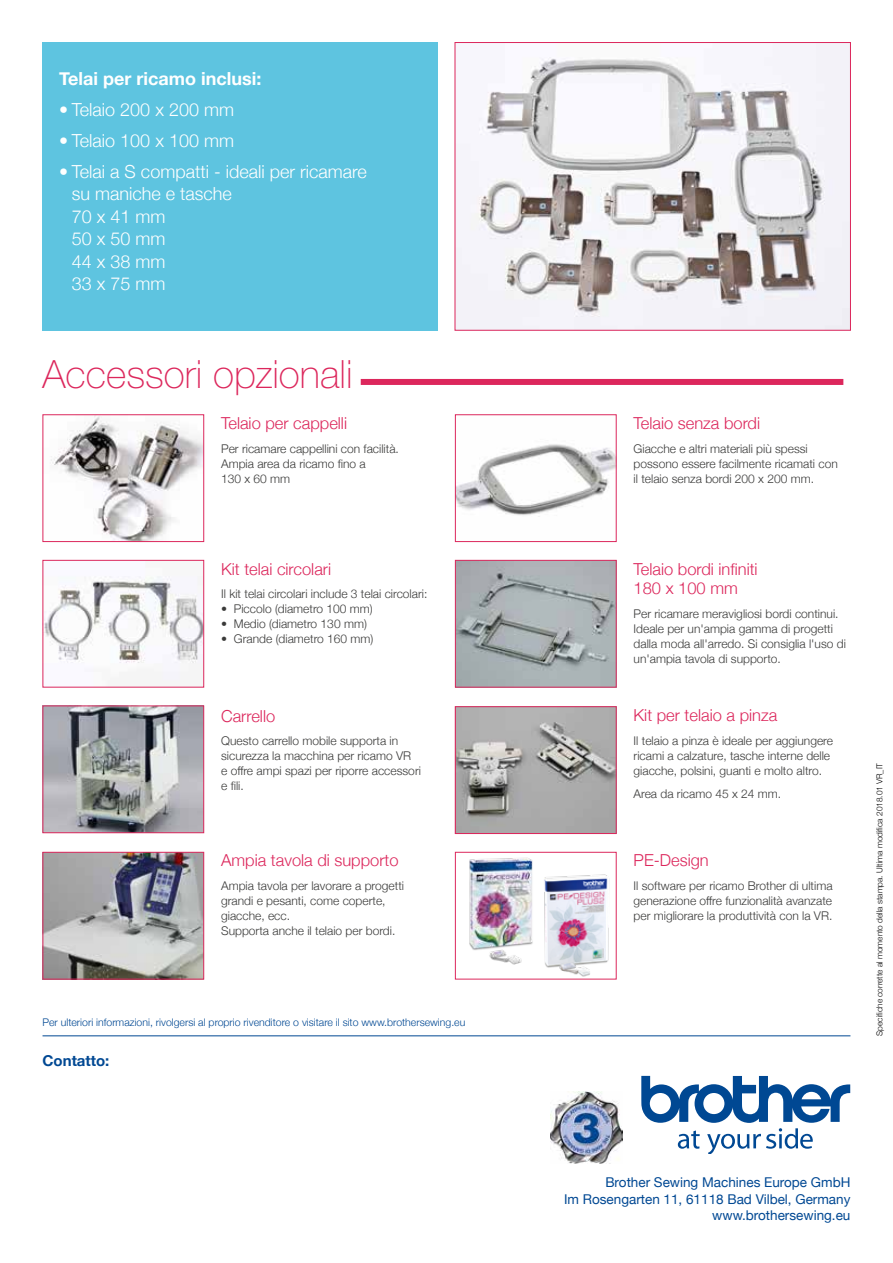
<style>
.page{position:relative;width:893px;height:1263px;background:#fff}
.page>*{position:absolute;margin:0;border:0;box-sizing:border-box;transform-origin:0 0}
.t1{font:100 39px "Helvetica Neue LT";color:#dc275c}
.t2{font:300 18px/22.5px "Helvetica Neue";color:#fff}
.t3{font:700 18px "Helvetica Neue";color:#fff}
.t4{font:300 16.5px/19.5px "Helvetica Neue";color:#dc275c}
.t5{font:700 15px "Helvetica Neue";color:#004893}
.t6{font:13.5px/16.5px "Helvetica Neue";color:#004893;text-align:right}
.t7{font:300 12px/15px "Helvetica Neue";color:#3a3a39}
.t8{font:300 10.5px "Helvetica Neue";color:#004893}
.t9{font:300 8.25px "Helvetica Neue";color:#000}
</style>
<div class="page">
<svg style="left:641px;top:1076px;width:209px;height:77px"></svg>
<hr style="left:43px;top:1035px;width:807px;height:1px;background:#004893">
<img style="left:457px;top:444px;width:158px;height:73px">
<div style="left:455px;top:414px;width:162px;height:128px;border:1px solid #dc275c"></div>
<img style="left:457px;top:562px;width:158px;height:123px">
<div style="left:455px;top:560px;width:162px;height:127px;border:1px solid #dc275c"></div>
<img style="left:45px;top:854px;width:157px;height:123px">
<div style="left:43px;top:852px;width:161px;height:127px;border:1px solid #dc275c"></div>
<img style="left:51px;top:416px;width:151px;height:124px">
<div style="left:43px;top:414px;width:161px;height:128px;border:1px solid #dc275c"></div>
<img style="left:45px;top:576px;width:157px;height:105px">
<div style="left:43px;top:560px;width:161px;height:127px;border:1px solid #dc275c"></div>
<img style="left:536px;top:874px;width:81px;height:106px">
<img style="left:469px;top:857px;width:112px;height:120px">
<div style="left:455px;top:852px;width:162px;height:127px;border:1px solid #dc275c"></div>
<div style="left:43px;top:43px;width:395px;height:288px;background:#5ec4e0"></div>
<img style="left:550px;top:1091px;width:73px;height:72px">
<div style="left:361px;top:379px;width:482px;height:6px;background:#dc275c"></div>
<img style="left:457px;top:44px;width:392px;height:285px">
<div style="left:455px;top:42px;width:396px;height:289px;border:1px solid #dc275c"></div>
<img style="left:45px;top:707px;width:157px;height:124px">
<div style="left:43px;top:705px;width:161px;height:128px;border:1px solid #dc275c"></div>
<svg style="left:457px;top:708px;width:158px;height:124px;background:#a6a6a5"></svg>
<div style="left:455px;top:706px;width:162px;height:128px;border:1px solid #dc275c"></div>
<h2 class="t3" style="left:59px;top:64px;width:204px">Telai per ricamo inclusi:</h2>
<h2 class="t2" style="left:59px;top:97px;width:176px">• Telaio 200 x 200 mm</h2>
<h2 class="t2" style="left:59px;top:128px;width:176px">• Telaio 100 x 100 mm</h2>
<h2 class="t2" style="left:72px;top:159px;width:296px;text-indent:-13px">• Telai a S compatti - ideali per ricamare su maniche e tasche<br>70 x 41 mm<br>50 x 50 mm<br>44 x 38 mm<br>33 x 75 mm</h2>
<h1 class="t1" style="left:43px;top:352px;width:312px">Accessori opzionali</h1>
<h3 class="t4" style="left:221px;top:413px;width:127px">Telaio per cappelli</h3>
<p class="t7" style="left:221px;top:440px;width:179px">Per ricamare cappellini con facilità.<br>Ampia area da ricamo fino a<br>130 x 60 mm</p>
<h3 class="t4" style="left:221px;top:558px;width:112px">Kit telai circolari</h3>
<p class="t7" style="left:221px;top:586px;width:208px">Il kit telai circolari include 3 telai circolari:</p>
<p class="t7" style="left:221px;top:601px;width:153px">• Piccolo (diametro 100 mm)</p>
<p class="t7" style="left:221px;top:616px;width:147px">• Medio (diametro 130 mm)</p>
<p class="t7" style="left:221px;top:631px;width:154px">• Grande (diametro 160 mm)</p>
<h3 class="t4" style="left:221px;top:705px;width:56px">Carrello</h3>
<p class="t7" style="left:221px;top:733px;width:201px">Questo carrello mobile supporta in sicurezza la macchina per ricamo VR<br>e offre ampi spazi per riporre accessori e fili.</p>
<h3 class="t4" style="left:221px;top:850px;width:179px">Ampia tavola di supporto</h3>
<p class="t7" style="left:221px;top:877px;width:184px">Ampia tavola per lavorare a progetti grandi e pesanti, come coperte, giacche, ecc.<br>Supporta anche il telaio per bordi.</p>
<p class="t8" style="left:43px;top:1014px;width:424px">Per ulteriori informazioni, rivolgersi al proprio rivenditore o visitare il sito www.brothersewing.eu</p>
<p class="t5" style="left:43px;top:1048px;width:68px">Contatto:</p>
<h3 class="t4" style="left:634px;top:413px;width:128px">Telaio senza bordi</h3>
<p class="t7" style="left:634px;top:440px;width:206px">Giacche e altri materiali più spessi possono essere facilmente ricamati con il telaio senza bordi 200 x 200 mm.</p>
<h3 class="t4" style="left:634px;top:558px;width:126px">Telaio bordi infiniti<br>180 x 100 mm</h3>
<p class="t7" style="left:634px;top:605px;width:214px">Per ricamare meravigliosi bordi continui.<br>Ideale per un'ampia gamma di progetti dalla moda all'arredo. Si consiglia l'uso di un'ampia tavola di supporto.</p>
<h3 class="t4" style="left:634px;top:705px;width:145px">Kit per telaio a pinza</h3>
<p class="t7" style="left:634px;top:732px;width:201px">Il telaio a pinza è ideale per aggiungere ricami a calzature, tasche interne delle giacche, polsini, guanti e molto altro.</p>
<p class="t7" style="left:634px;top:786px;width:149px">Area da ricamo 45 x 24 mm.</p>
<h3 class="t4" style="left:634px;top:850px;width:77px">PE-Design</h3>
<p class="t7" style="left:634px;top:877px;width:200px;text-align:justify">Il software per ricamo Brother di ultima generazione offre funzionalità avanzate per migliorare la produttività con la VR.</p>
<p class="t9" style="left:873px;top:1036px;width:274px;rotate:-90deg">Specifiche corrette al momento della stampa. Ultima modifica 2018.01 VR_IT</p>
<p class="t6" style="left:564px;top:1175px;width:288px">Brother Sewing Machines Europe GmbH<br>Im Rosengarten 11, 61118 Bad Vilbel, Germany www.brothersewing.eu</p>
</div>
